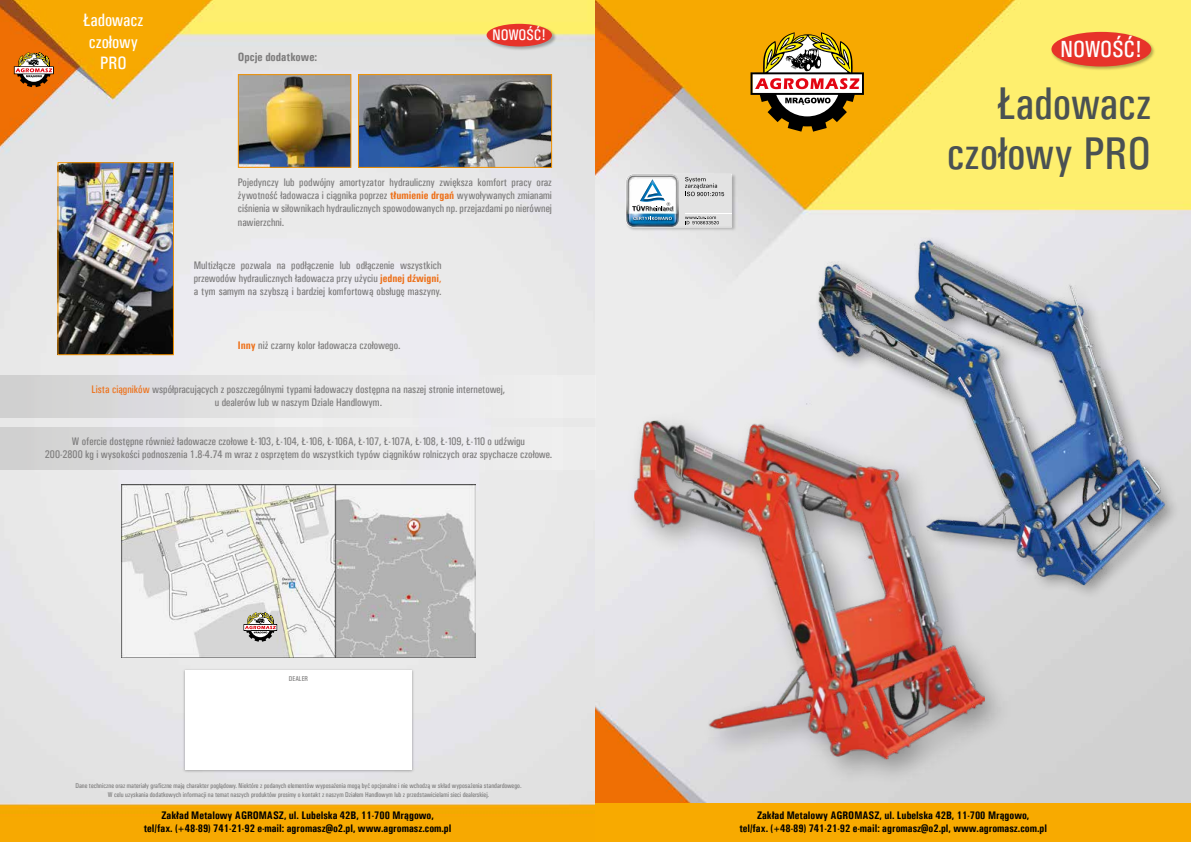
<style>
.page{position:relative;width:1191px;height:842px;background:#fff}
.page>*{position:absolute;margin:0;border:0;box-sizing:border-box;transform-origin:0 0}
.t1{font:46px/50px "Univers Condensed";color:#4a5153;text-align:right}
.t2{font:23.4px "Univers Condensed";color:#fff}
.t3{font:18px/21.6px "Univers Condensed";color:#fff;text-align:center}
.t4{font:15.3px "Univers Condensed";color:#fff}
.t5{font:700 12px "Univers Condensed";color:#7c7b7b}
.t6{font:11px/13.2px "Univers Condensed";color:#7c7b7b;text-align:justify}
.t7{font:700 11px/13px "Univers Condensed";color:#000;text-align:center}
.t8{font:7px/8.4px "Univers Condensed";color:#7c7b7b;text-align:center}
.s1{font-weight:700;color:#ed7019}
.s2{color:#ed7019}
</style>
<div class="page">
<img style="left:0;top:0;width:1191px;height:842px">
<div style="left:625px;top:173px;width:111px;height:58px;background:#000;opacity:.23"></div>
<svg style="left:625px;top:174px;width:107px;height:53px"></svg>
<svg style="left:750px;top:32px;width:114px;height:100px"></svg>
<img style="left:60px;top:164px;width:112px;height:189px">
<div style="left:58px;top:162px;width:116px;height:193px;border:1px solid #f39200"></div>
<img style="left:121px;top:485px;width:354px;height:172px">
<svg style="left:243px;top:612px;width:34px;height:30px"></svg>
<div style="left:809px;top:235px;width:372px;height:365px;background:#000;opacity:.33"></div>
<img style="left:795px;top:231px;width:374px;height:356px">
<div style="left:623px;top:410px;width:391px;height:378px;background:#000;opacity:.33"></div>
<img style="left:631px;top:410px;width:355px;height:358px">
<div style="left:595px;top:803px;width:596px;height:39px;background:#f8aa00"></div>
<div style="left:1051px;top:32px;width:105px;height:39px;background:#000;opacity:.3"></div>
<div style="left:1051px;top:32px;width:100px;height:34px;background:#e7332a;border-radius:50%"></div>
<svg style="left:14px;top:52px;width:40px;height:35px"></svg>
<div style="left:0;top:375px;width:595px;height:43px;background:linear-gradient(to right,#d2d2d3,#f2f2f3)"></div>
<div style="left:0;top:427px;width:595px;height:42px;background:linear-gradient(to right,#d3d2d3,#f2f2f3)"></div>
<img style="left:240px;top:76px;width:109px;height:90px">
<div style="left:238px;top:74px;width:113px;height:94px;border:1px solid #f39200"></div>
<img style="left:360px;top:76px;width:190px;height:90px">
<div style="left:358px;top:74px;width:194px;height:94px;border:1px solid #f39200"></div>
<div style="left:182px;top:668px;width:233px;height:105px;background:#000;opacity:.3"></div>
<div style="left:185px;top:671px;width:227px;height:99px;background:#fff"></div>
<div style="left:486px;top:23px;width:70px;height:28px;background:#000;opacity:.3"></div>
<div style="left:486px;top:24px;width:66px;height:22px;background:#e7332a;border-radius:50%"></div>
<h3 class="t3" style="left:83px;top:9px;width:62px">Ładowacz czołowy<br>PRO</h3>
<p class="t5" style="left:238px;top:50px;width:81px">Opcje dodatkowe:</p>
<h3 class="t4" style="left:492px;top:26px;width:55px">NOWOŚĆ!</h3>
<p class="t6" style="left:238px;top:176px;width:315px">Pojedynczy lub podwójny amortyzator hydrauliczny zwiększa komfort pracy oraz żywotność ładowacza i ciągnika poprzez <span class="s1">tłumienie drgań</span> wywoływanych zmianami ciśnienia w siłownikach hydraulicznych spowodowanych np. przejazdami po nierównej nawierzchni.</p>
<p class="t6" style="left:194px;top:258px;width:249px">Multizłącze pozwala na podłączenie lub odłączenie wszystkich przewodów hydraulicznych ładowacza przy użyciu <span class="s1">jednej dźwigni</span><span class="s2">, </span>a tym samym na szybszą i bardziej komfortową obsługę maszyny.</p>
<p class="t6" style="left:238px;top:339px;width:164px"><span class="s1">Inny</span> niż czarny kolor ładowacza czołowego.</p>
<p class="t6" style="left:92px;top:383px;width:415px;text-align:center"><span class="s2">Lista ciągników</span> współpracujących z poszczególnymi typami ładowaczy dostępna na naszej stronie internetowej, u dealerów lub w naszym Dziale Handlowym.</p>
<p class="t6" style="left:45px;top:434px;width:509px;text-align:center">W ofercie dostępne również ładowacze czołowe Ł-103, Ł-104, Ł-106, Ł-106A, Ł-107, Ł-107A, Ł-108, Ł-109, Ł-110 o udźwigu<br>200-2800 kg i wysokości podnoszenia 1.8-4.74 m wraz z osprzętem do wszystkich typów ciągników rolniczych oraz spychacze czołowe.</p>
<p class="t8" style="left:289px;top:675px;width:21px">DEALER</p>
<p class="t8" style="left:75px;top:781px;width:447px">Dane techniczne oraz materiały graficzne mają charakter poglądowy. Niektóre z podanych elementów wyposażenia mogą być opcjonalne i nie wchodzą w skład wyposażenia standardowego.<br>W celu uzyskania dodatkowych informacji na temat naszych produktów prosimy o kontakt z naszym Działem Handlowym lub z przedstawicielami sieci dealerskiej.</p>
<p class="t7" style="left:144px;top:809px;width:309px">Zakład Metalowy AGROMASZ, ul. Lubelska 42B, 11-700 Mrągowo,<br>tel/fax. (+48-89) 741-21-92 e-mail: agromasz@o2.pl, www.agromasz.com.pl</p>
<h2 class="t2" style="left:1060px;top:35px;width:83px">NOWOŚĆ!</h2>
<h1 class="t1" style="left:946px;top:78px;width:206px">Ładowacz czołowy PRO</h1>
<p class="t7" style="left:739px;top:809px;width:309px">Zakład Metalowy AGROMASZ, ul. Lubelska 42B, 11-700 Mrągowo,<br>tel/fax. (+48-89) 741-21-92 e-mail: agromasz@o2.pl, www.agromasz.com.pl</p>
</div>
